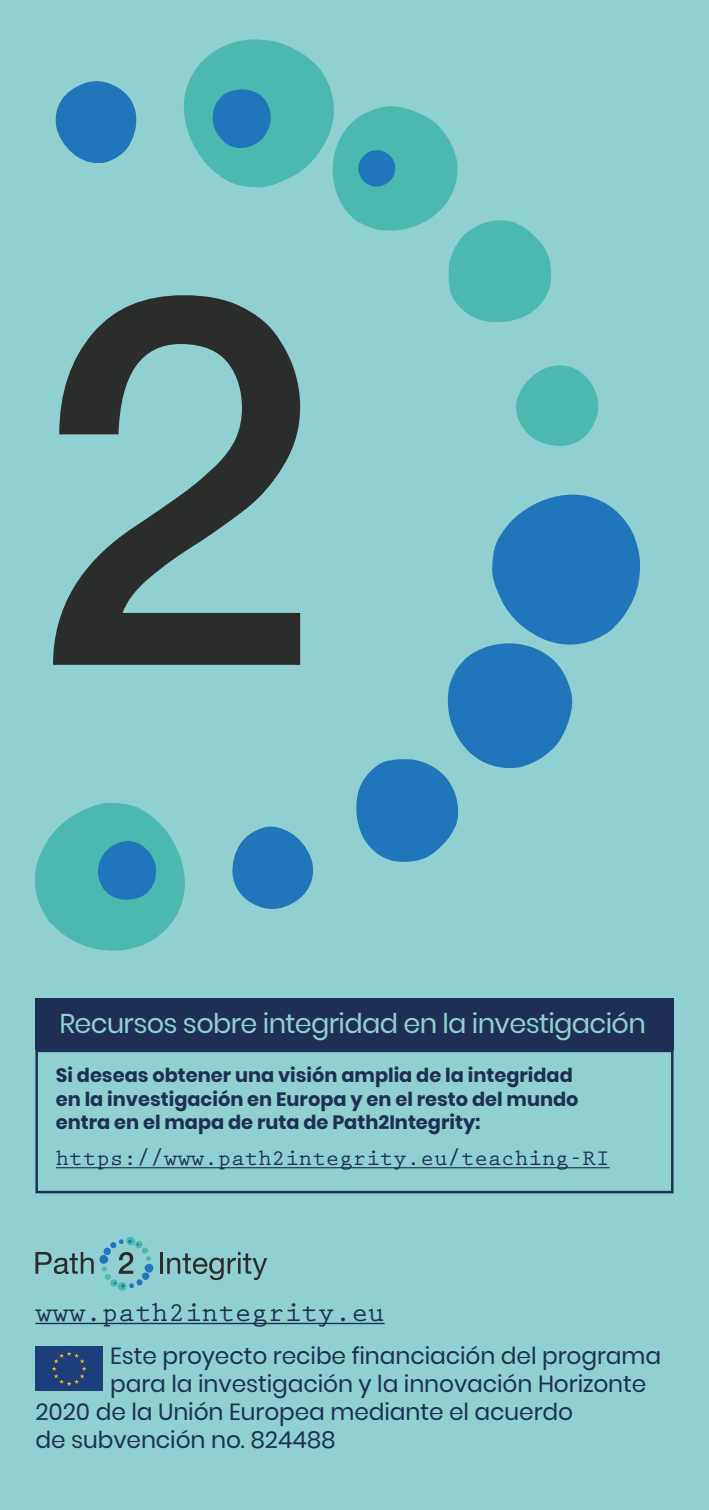
<style>
.page{position:relative;width:709px;height:1510px;background:#fff}
.page>*{position:absolute;margin:0;border:0;box-sizing:border-box;transform-origin:0 0}
.t1{font:700 27.75px "Prestige Elite Std";color:#1d2f55}
.t2{font:27.25px "Poppins";letter-spacing:-.025em;color:#91d0d0}
.t3{font:23.25px "Poppins";letter-spacing:-.005em;color:#1d2f55}
.t4{font:700 22.5px "Prestige Elite Std";color:#1d2f55}
.t5{font:700 19.25px/23.2px "Poppins";color:#1d2f55}
</style>
<div class="page">
<div style="left:0;top:0;width:709px;height:1509px;background:#91d0d0"></div>
<div style="left:35px;top:1346px;width:68px;height:45px;background:#1c3e7d"></div>
<svg style="left:52px;top:1351px;width:34px;height:34px"></svg>
<hr style="left:35px;top:1322px;width:349px;height:2px;background:#1d2f55">
<hr style="left:160px;top:1252px;width:3px;height:21px;background:#2b2c2c">
<svg style="left:167px;top:1252px;width:100px;height:28px"></svg>
<svg style="left:35px;top:1237px;width:118px;height:53px"></svg>
<svg style="left:53px;top:295px;width:247px;height:370px"></svg>
<svg style="left:516px;top:365px;width:83px;height:81px"></svg>
<svg style="left:34px;top:802px;width:151px;height:149px"></svg>
<svg style="left:232px;top:826px;width:82px;height:83px"></svg>
<svg style="left:356px;top:494px;width:284px;height:368px"></svg>
<svg style="left:184px;top:39px;width:367px;height:284px"></svg>
<svg style="left:55px;top:81px;width:82px;height:82px"></svg>
<div style="left:35px;top:998px;width:638px;height:51px;background:#1d2f55"></div>
<svg style="left:35px;top:1049px;width:638px;height:144px"></svg>
<hr style="left:56px;top:1167px;width:553px;height:1px;background:#1d2f55">
<p class="t2" style="left:59px;top:1008px;width:588px">Recursos sobre integridad en la investigación</p>
<p class="t5" style="left:56px;top:1064px;width:524px">Si deseas obtener una visión amplia de la integridad en la investigación en Europa y en el resto del mundo entra en el mapa de ruta de Path2Integrity:</p>
<p class="t4" style="left:56px;top:1146px;width:555px">https://www.path2integrity.eu/teaching-RI</p>
<p class="t1" style="left:35px;top:1297px;width:350px">www.path2integrity.eu</p>
<p class="t3" style="left:110px;top:1342px;width:552px">Este proyecto recibe financiación del programa</p>
<p class="t3" style="left:110px;top:1370px;width:537px">para la investigación y la innovación Horizonte</p>
<p class="t3" style="left:35px;top:1398px;width:539px">2020 de la Unión Europea mediante el acuerdo</p>
<p class="t3" style="left:35px;top:1426px;width:302px">de subvención no. 824488</p>
</div>
